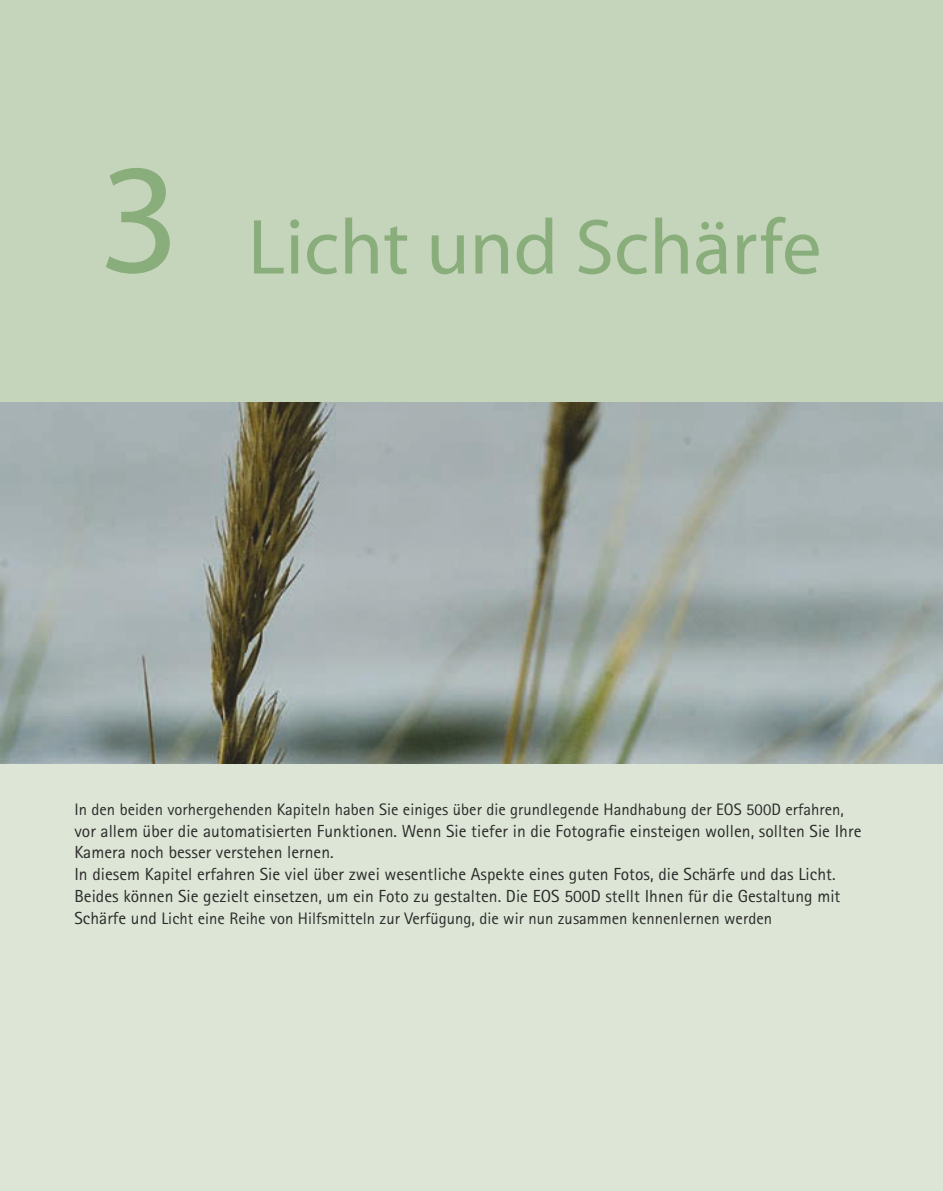
<style>
.page{position:relative;width:943px;height:1191px;background:#dce5d6}
.page>*{position:absolute;margin:0;border:0;box-sizing:border-box;transform-origin:0 0}
.t1{font:157.5px "Myriad";color:#89ae7b}
.t2{font:78.75px "Myriad";color:#89ae7b}
.t3{font:17.5px/21.9px "Rotis Sans Serif";letter-spacing:.005em;color:#2b2b2a}
.t4{font:16.62px "Rotis Sans Serif";letter-spacing:.005em;color:#2b2b2a}
.s1{font-size:17.5px}
</style>
<div class="page">
<div style="left:0;top:0;width:943px;height:404px;background:#c5d5bb"></div>
<img style="left:0;top:403px;width:943px;height:360px">
<h1 class="t1" style="left:99px;top:141px;width:82px">3</h1>
<h2 class="t2" style="left:248px;top:208px;width:575px">Licht und Schärfe</h2>
<p class="t4" style="left:74px;top:799px;width:771px">In den beiden vorhergehenden Kapiteln haben Sie einiges über die grundlegende Handhabung der EOS 500D erfahren,</p>
<p class="t3" style="left:74px;top:819px;width:788px">vor allem über die automatisierten Funktionen. Wenn Sie tiefer in die Fotografie einsteigen wollen, sollten Sie Ihre Kamera noch besser verstehen lernen.<br>In diesem Kapitel erfahren Sie viel über zwei wesentliche Aspekte eines guten Fotos, die Schärfe und das Licht.<br>Beides können Sie gezielt einsetzen, um ein Foto zu gestalten. Die EOS 500D stellt Ihnen für die Gestaltung mit</p>
<p class="t4" style="left:74px;top:908px;width:699px"><span class="s1">Schärfe und</span> Licht eine Reihe von Hilfsmitteln zur Verfügung, die wir nun zusammen kennenlernen werden</p>
</div>
